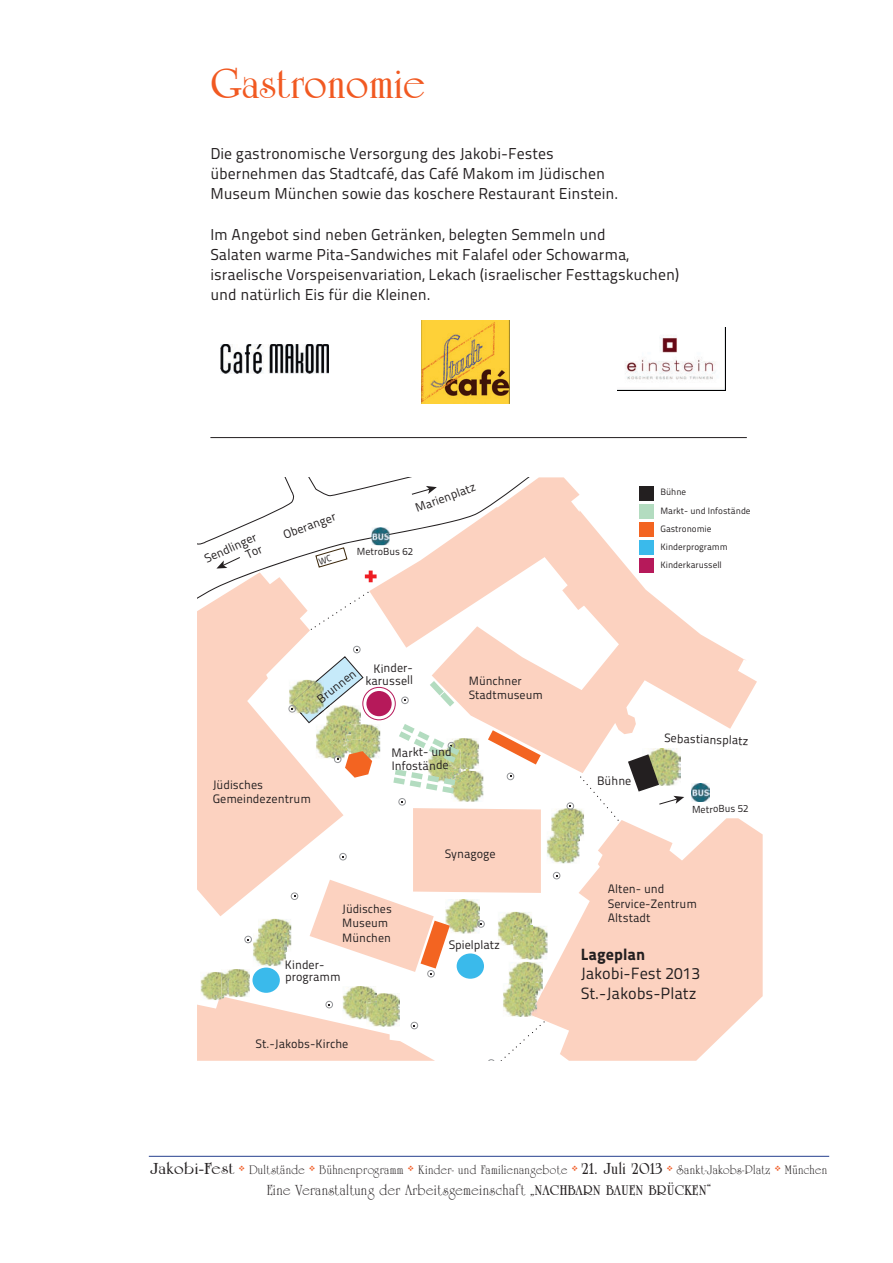
<style>
.page{position:relative;width:893px;height:1263px;background:#fff}
.page>*{position:absolute;margin:0;border:0;box-sizing:border-box;transform-origin:0 0}
.t1{font:700 45px "University Roman BT";letter-spacing:.02em;color:#f15921}
.t2{font:700 17.25px "University Roman BT";letter-spacing:.03em;color:#231f20;scale:1.1 1}
.t3{font:700 17.25px "University Roman BT";letter-spacing:.03em;color:#231f20}
.t4{font:16.35px/19.5px "Titillium Maps 29 L 400 wt";color:#231f20}
.t5{font:16.35px "Titillium Maps 29 L 999 wt";color:#231f20}
.t6{font:15.75px/20.2px "Titillium Maps 29 L 400 wt";color:#231f20}
.t7{font:15px "University Roman";letter-spacing:.03em;color:#231f20}
.t8{font:12.75px "University Roman";letter-spacing:.03em;color:#231f20}
.t9{font:12.15px/14.7px "Titillium Maps 29 L 400 wt";color:#231f20}
.t10{font:12px/14.4px "Titillium Maps 29 L 400 wt";color:#231f20}
.t11{font:10.2px "Titillium Maps 29 L 400 wt";color:#231f20}
.t12{font:9.15px/18.1px "Titillium Maps 29 L 400 wt";color:#231f20}
.s1{font-family:"University Roman BT";font-weight:700}
</style>
<div class="page">
<hr style="left:149px;top:1156px;width:680px;height:1px;background:#253f8e">
<svg style="left:197px;top:582px;width:145px;height:334px;fill:#fcd2c0"></svg>
<svg style="left:369px;top:477px;width:388px;height:296px"></svg>
<svg style="left:536px;top:818px;width:227px;height:243px;fill:#fcd2c0"></svg>
<img style="left:643px;top:749px;width:37px;height:5px">
<img style="left:289px;top:680px;width:2px;height:34px">
<img style="left:326px;top:723px;width:35px;height:1px">
<img style="left:316px;top:724px;width:64px;height:34px">
<img style="left:346px;top:724px;width:5px;height:27px">
<img style="left:428px;top:763px;width:19px;height:6px">
<img style="left:459px;top:738px;width:20px;height:31px">
<img style="left:447px;top:750px;width:14px;height:19px">
<img style="left:451px;top:770px;width:32px;height:31px">
<img style="left:547px;top:831px;width:32px;height:32px">
<img style="left:551px;top:808px;width:33px;height:33px">
<img style="left:551px;top:831px;width:28px;height:10px">
<img style="left:509px;top:962px;width:34px;height:34px">
<svg style="left:540px;top:991px;width:3px;height:5px"></svg>
<img style="left:503px;top:983px;width:34px;height:34px">
<img style="left:530px;top:1002px;width:7px;height:15px">
<img style="left:509px;top:983px;width:28px;height:13px">
<img style="left:343px;top:986px;width:33px;height:10px">
<img style="left:376px;top:993px;width:21px;height:3px">
<img style="left:366px;top:993px;width:10px;height:3px">
<img style="left:258px;top:919px;width:33px;height:33px">
<img style="left:253px;top:938px;width:33px;height:28px">
<img style="left:258px;top:933px;width:28px;height:19px">
<img style="left:227px;top:969px;width:23px;height:27px">
<img style="left:200px;top:972px;width:21px;height:24px">
<img style="left:221px;top:972px;width:8px;height:24px">
<img style="left:541px;top:926px;width:6px;height:33px">
<svg style="left:197px;top:996px;width:238px;height:65px"></svg>
<div style="left:427px;top:970px;width:8px;height:7px;border:1px solid #939598;border-radius:50%"></div>
<svg style="left:488px;top:1059px;width:7px;height:2px"></svg>
<div style="left:244px;top:936px;width:8px;height:7px;border:1px solid #939598;border-radius:50%"></div>
<div style="left:291px;top:892px;width:7px;height:8px;border:1px solid #939598;border-radius:50%"></div>
<div style="left:553px;top:872px;width:7px;height:7px;border:1px solid #939598;border-radius:50%"></div>
<div style="left:398px;top:798px;width:8px;height:8px;border:1px solid #939598;border-radius:50%"></div>
<div style="left:507px;top:773px;width:7px;height:7px;border:1px solid #939598;border-radius:50%"></div>
<div style="left:567px;top:802px;width:7px;height:8px;border:1px solid #939598;border-radius:50%"></div>
<div style="left:334px;top:755px;width:7px;height:8px;border:1px solid #939598;border-radius:50%"></div>
<div style="left:401px;top:696px;width:8px;height:8px;border:1px solid #939598;border-radius:50%"></div>
<div style="left:353px;top:646px;width:8px;height:7px;border:1px solid #939598;border-radius:50%"></div>
<div style="left:288px;top:705px;width:8px;height:8px;border:1px solid #939598;border-radius:50%"></div>
<svg style="left:291px;top:656px;width:73px;height:67px"></svg>
<svg style="left:311px;top:592px;width:58px;height:38px"></svg>
<svg style="left:580px;top:776px;width:39px;height:45px"></svg>
<svg style="left:501px;top:1021px;width:44px;height:40px"></svg>
<svg style="left:430px;top:681px;width:24px;height:25px"></svg>
<svg style="left:393px;top:769px;width:86px;height:24px"></svg>
<svg style="left:399px;top:724px;width:60px;height:39px"></svg>
<div style="left:366px;top:691px;width:26px;height:25px;background:#b6195a;border-radius:50%"></div>
<div style="left:362px;top:687px;width:34px;height:33px;border:1px solid #b6195a;border-radius:50%"></div>
<svg style="left:345px;top:751px;width:27px;height:27px"></svg>
<svg style="left:488px;top:730px;width:53px;height:34px"></svg>
<div style="left:252px;top:967px;width:28px;height:26px;background:#3abaeb;border-radius:50%"></div>
<div style="left:457px;top:953px;width:27px;height:26px;background:#3abaeb;border-radius:50%"></div>
<img style="left:691px;top:784px;width:18px;height:18px">
<svg style="left:628px;top:754px;width:56px;height:51px"></svg>
<div style="left:639px;top:486px;width:15px;height:15px;background:#231f20"></div>
<div style="left:639px;top:504px;width:15px;height:15px;background:#b3dcc0"></div>
<div style="left:639px;top:522px;width:15px;height:15px;background:#f36421"></div>
<div style="left:639px;top:558px;width:15px;height:15px;background:#b6195a"></div>
<div style="left:639px;top:540px;width:15px;height:15px;background:#3abaeb"></div>
<img style="left:221px;top:344px;width:108px;height:29px">
<img style="left:617px;top:327px;width:108px;height:63px">
<img style="left:422px;top:321px;width:87px;height:82px">
<hr style="left:210px;top:437px;width:537px;height:1px;background:#231f20">
<svg style="left:310px;top:801px;width:231px;height:174px"></svg>
<div style="left:461px;top:668px;width:83px;height:43px;background:#fcd2c0"></div>
<svg style="left:197px;top:477px;width:240px;height:105px"></svg>
<h1 class="t1" style="left:210px;top:57px;width:216px">Gastronomie</h1>
<p class="t6" style="left:210px;top:142px;width:409px">Die gastronomische Versorgung des Jakobi-Festes übernehmen das Stadtcafé, das Café Makom im Jüdischen<br>Museum München sowie das koschere Restaurant Einstein.</p>
<p class="t6" style="left:210px;top:223px;width:470px">Im Angebot sind neben Getränken, belegten Semmeln und<br>Salaten warme Pita-Sandwiches mit Falafel oder Schowarma, israelische Vorspeisenvariation, Lekach (israelischer Festtagskuchen) und natürlich Eis für die Kleinen.</p>
<p class="t9" style="left:202px;top:552px;width:57px;line-height:13.2px;text-align:right;rotate:-24deg">Sendlinger<br>Tor</p>
<p class="t9" style="left:281px;top:527px;width:57px;rotate:-20deg">Oberanger</p>
<p class="t9" style="left:413px;top:501px;width:65px;rotate:-20deg">Marienplatz</p>
<p class="t11" style="left:357px;top:544px;width:58px;rotate:-1deg">MetroBus 62</p>
<p class="t9" style="left:314px;top:694px;width:47px;rotate:-38deg">Brunnen</p>
<p class="t9" style="left:365px;top:662px;width:50px;line-height:12.1px;text-align:right;rotate:-1deg">Kinder&shy;karussell</p>
<p class="t10" style="left:469px;top:672px;width:75px">Münchner<br>Stadtmuseum</p>
<p class="t9" style="left:465px;top:675px;width:77px">Stadtmuseum</p>
<p class="t9" style="left:391px;top:745px;width:62px;line-height:13.2px;rotate:-1deg">Markt- und<br>Infostände</p>
<p class="t9" style="left:213px;top:776px;width:100px">Jüdisches<br>Gemeindezentrum</p>
<p class="t10" style="left:342px;top:901px;width:51px">Jüdisches<br>Museum<br>München</p>
<p class="t9" style="left:340px;top:906px;width:52px">Jüdisches<br>Museum</p>
<p class="t9" style="left:285px;top:958px;width:57px;line-height:12.3px;rotate:-1deg">Kinder&shy;programm</p>
<p class="t9" style="left:256px;top:1036px;width:94px">St.-Jakobs-Kirche</p>
<p class="t9" style="left:445px;top:846px;width:52px">Synagoge</p>
<p class="t9" style="left:448px;top:937px;width:53px;rotate:-1deg">Spielplatz</p>
<p class="t12" style="left:660px;top:483px;width:92px">Bühne<br>Markt- und Infostände<br>Gastronomie<br>Kinderprogramm<br>Kinderkarussell</p>
<p class="t9" style="left:597px;top:773px;width:36px;rotate:-1deg">Bühne</p>
<p class="t9" style="left:664px;top:730px;width:86px;rotate:2deg">Sebastiansplatz</p>
<p class="t11" style="left:692px;top:802px;width:58px;rotate:-1deg">MetroBus 52</p>
<p class="t9" style="left:608px;top:881px;width:90px">Alten- und<br>Service-Zentrum<br>Altstadt</p>
<p class="t5" style="left:581px;top:941px;width:66px">Lageplan</p>
<p class="t4" style="left:581px;top:963px;width:121px">Jakobi-Fest 2013<br>St.-Jakobs-Platz</p>
<p class="t2" style="left:151px;top:1158px;width:77px">Jakobi-Fest</p>
<p class="t8" style="left:239px;top:1163px;width:341px"><sup>❖</sup> Dultstände <sup>❖</sup> Bühnenprogramm <sup>❖</sup> Kinder- und Familienangebote <sup>❖</sup></p>
<p class="t3" style="left:582px;top:1158px;width:82px">21. Juli 2013</p>
<p class="t8" style="left:666px;top:1163px;width:162px"><sup>❖</sup> Sankt-Jakobs-Platz <sup>❖</sup> München</p>
<p class="t7" style="left:267px;top:1182px;width:446px">Eine Veranstaltung der Arbeitsgemeinschaft „<span class="s1">NACHBARN BAUEN BRÜCKEN</span>“</p>
</div>
